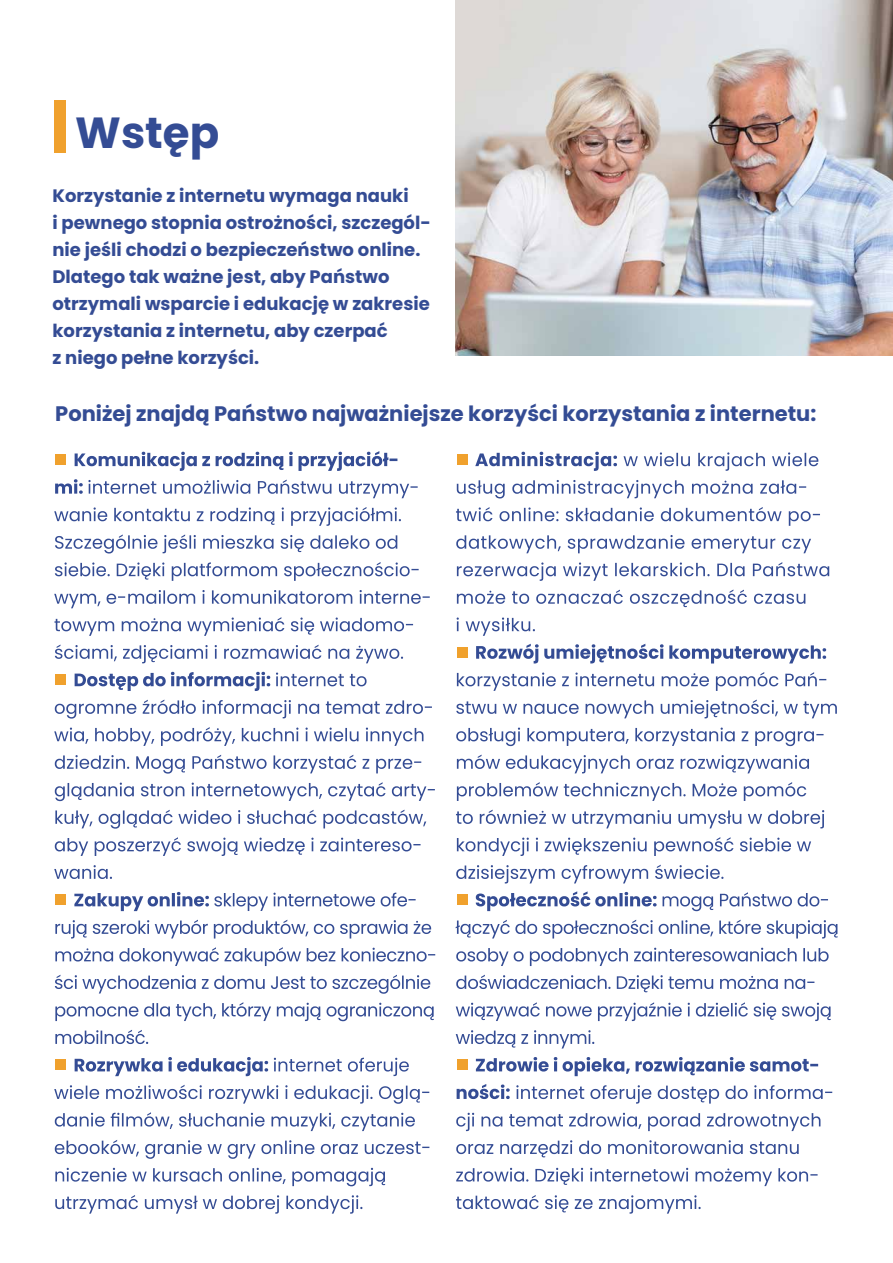
<style>
.page{position:relative;width:893px;height:1263px;background:#fff}
.page>*{position:absolute;margin:0;border:0;box-sizing:border-box;transform-origin:0 0}
.t1{font:700 43.5px "Poppins";color:#344c94}
.t2{font:700 21px "Poppins";color:#344c94}
.t3{font:700 18px/27px "Poppins";color:#344c94}
</style>
<div class="page">
<img style="left:455px;top:0;width:438px;height:355px">
<div style="left:54px;top:100px;width:12px;height:53px;background:#f0a12d"></div>
<svg style="left:456px;top:1195px;width:245px;height:19px"></svg>
<svg style="left:456px;top:1168px;width:362px;height:18px"></svg>
<svg style="left:456px;top:1140px;width:343px;height:17px"></svg>
<svg style="left:456px;top:1113px;width:364px;height:18px"></svg>
<svg style="left:457px;top:1084px;width:375px;height:19px"></svg>
<svg style="left:476px;top:1057px;width:342px;height:19px"></svg>
<div style="left:457px;top:1060px;width:10px;height:10px;background:#f0a12d"></div>
<svg style="left:456px;top:1030px;width:138px;height:18px"></svg>
<svg style="left:456px;top:1002px;width:375px;height:19px"></svg>
<svg style="left:456px;top:975px;width:358px;height:17px"></svg>
<svg style="left:456px;top:948px;width:373px;height:18px"></svg>
<svg style="left:456px;top:920px;width:382px;height:18px"></svg>
<svg style="left:476px;top:891px;width:352px;height:20px"></svg>
<div style="left:457px;top:895px;width:10px;height:10px;background:#f0a12d"></div>
<svg style="left:456px;top:865px;width:267px;height:18px"></svg>
<svg style="left:457px;top:837px;width:354px;height:19px"></svg>
<svg style="left:456px;top:809px;width:368px;height:19px"></svg>
<svg style="left:457px;top:782px;width:349px;height:19px"></svg>
<svg style="left:457px;top:754px;width:352px;height:19px"></svg>
<svg style="left:456px;top:727px;width:367px;height:19px"></svg>
<svg style="left:456px;top:699px;width:381px;height:19px"></svg>
<svg style="left:457px;top:672px;width:369px;height:19px"></svg>
<svg style="left:476px;top:644px;width:350px;height:19px"></svg>
<div style="left:457px;top:647px;width:10px;height:10px;background:#f0a12d"></div>
<svg style="left:457px;top:617px;width:78px;height:19px"></svg>
<svg style="left:457px;top:589px;width:348px;height:18px"></svg>
<svg style="left:457px;top:562px;width:372px;height:19px"></svg>
<svg style="left:456px;top:535px;width:355px;height:18px"></svg>
<svg style="left:456px;top:507px;width:364px;height:19px"></svg>
<svg style="left:457px;top:480px;width:349px;height:18px"></svg>
<svg style="left:475px;top:452px;width:343px;height:19px"></svg>
<div style="left:457px;top:454px;width:10px;height:11px;background:#f0a12d"></div>
<svg style="left:55px;top:1195px;width:307px;height:19px"></svg>
<svg style="left:55px;top:1168px;width:330px;height:18px"></svg>
<svg style="left:55px;top:1140px;width:374px;height:19px"></svg>
<svg style="left:55px;top:1112px;width:360px;height:19px"></svg>
<svg style="left:54px;top:1085px;width:375px;height:19px"></svg>
<svg style="left:75px;top:1057px;width:334px;height:19px"></svg>
<div style="left:56px;top:1060px;width:10px;height:10px;background:#f0a12d"></div>
<svg style="left:55px;top:1030px;width:93px;height:14px"></svg>
<svg style="left:55px;top:1002px;width:379px;height:19px"></svg>
<svg style="left:55px;top:975px;width:375px;height:19px"></svg>
<svg style="left:55px;top:947px;width:380px;height:19px"></svg>
<svg style="left:55px;top:920px;width:376px;height:18px"></svg>
<svg style="left:74px;top:892px;width:342px;height:19px"></svg>
<div style="left:56px;top:895px;width:10px;height:10px;background:#f0a12d"></div>
<svg style="left:54px;top:865px;width:58px;height:14px"></svg>
<svg style="left:55px;top:837px;width:366px;height:19px"></svg>
<svg style="left:55px;top:809px;width:371px;height:20px"></svg>
<svg style="left:55px;top:782px;width:380px;height:19px"></svg>
<svg style="left:55px;top:755px;width:366px;height:19px"></svg>
<svg style="left:54px;top:727px;width:369px;height:19px"></svg>
<svg style="left:55px;top:699px;width:377px;height:20px"></svg>
<svg style="left:75px;top:672px;width:292px;height:19px"></svg>
<div style="left:56px;top:674px;width:10px;height:11px;background:#f0a12d"></div>
<svg style="left:55px;top:644px;width:348px;height:19px"></svg>
<svg style="left:54px;top:617px;width:359px;height:19px"></svg>
<svg style="left:54px;top:590px;width:376px;height:18px"></svg>
<svg style="left:55px;top:562px;width:364px;height:19px"></svg>
<svg style="left:55px;top:534px;width:342px;height:19px"></svg>
<svg style="left:54px;top:507px;width:347px;height:19px"></svg>
<svg style="left:55px;top:479px;width:363px;height:19px"></svg>
<svg style="left:75px;top:451px;width:322px;height:20px"></svg>
<div style="left:56px;top:454px;width:10px;height:11px;background:#f0a12d"></div>
<h1 class="t1" style="left:75px;top:107px;width:146px">Wstęp</h1>
<p class="t3" style="left:53px;top:183px;width:380px">Korzystanie z internetu wymaga nauki<br>i pewnego stopnia ostrożności, szczegól&shy;nie jeśli chodzi o bezpieczeństwo online.<br>Dlatego tak ważne jest, aby Państwo otrzymali wsparcie i edukację w zakresie korzystania z internetu, aby czerpać<br>z niego pełne korzyści.</p>
<p class="t2" style="left:55px;top:402px;width:763px">Poniżej znajdą Państwo najważniejsze korzyści korzystania z internetu:</p>
</div>
